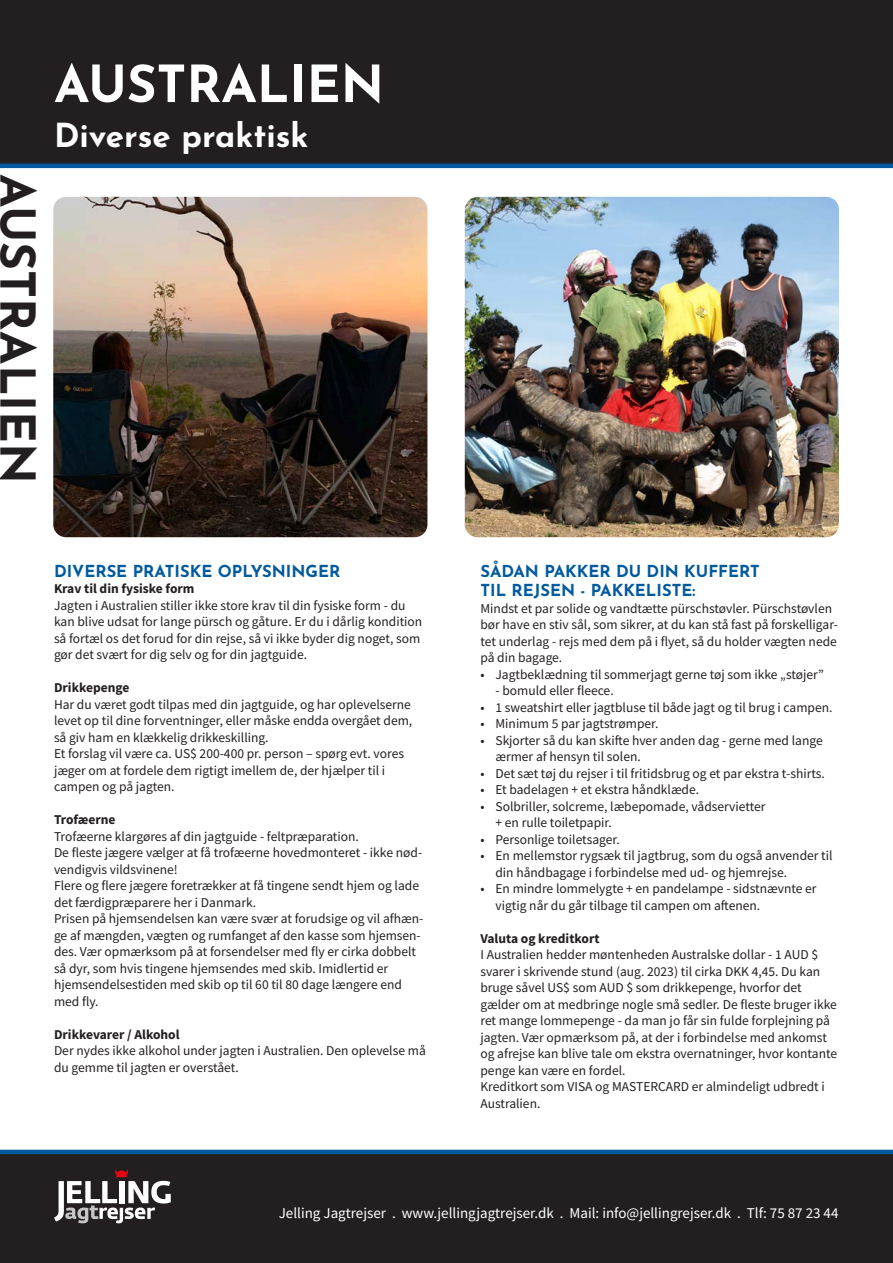
<style>
.page{position:relative;width:893px;height:1263px;background:#fff}
.page>*{position:absolute;margin:0;border:0;box-sizing:border-box;transform-origin:0 0}
.t1{font:700 51px "Josefin Sans";color:#fff}
.t2{font:700 48px "Josefin Sans";color:#231f20}
.t3{font:700 33px "Josefin Sans";color:#fff}
.t4{font:700 16.5px/19.5px "Josefin Sans";color:#015a9d}
.t5{font:15px "Source Sans Pro";color:#fff}
.t6{font:13.5px/16.5px "Source Sans Pro";color:#231f20}
.t7{font:700 13.5px "Source Sans Pro";color:#231f20}
</style>
<div class="page">
<div style="left:0;top:0;width:893px;height:168px;background:#231f20"></div>
<div style="left:0;top:1150px;width:893px;height:113px;background:#231f20"></div>
<svg style="left:54px;top:1169px;width:117px;height:54px"></svg>
<img style="left:53px;top:197px;width:374px;height:340px">
<img style="left:465px;top:197px;width:374px;height:340px">
<h2 class="t2" style="left:37px;top:174px;width:312px;rotate:90deg">AUSTRALIEN</h2>
<h1 class="t1" style="left:54px;top:63px;width:332px">AUSTRALIEN</h1>
<h3 class="t3" style="left:54px;top:111px;width:256px">Diverse praktisk</h3>
<p class="t4" style="left:54px;top:562px;width:288px">DIVERSE PRATISKE OPLYSNINGER</p>
<p class="t7" style="left:54px;top:580px;width:142px">Krav til din fysiske form</p>
<p class="t6" style="left:54px;top:598px;width:370px">Jagten i Australien stiller ikke store krav til din fysiske form - du kan blive udsat for lange pürsch og gåture. Er du i dårlig kondition så fortæl os det forud for din rejse, så vi ikke byder dig noget, som gør det svært for dig selv og for din jagtguide.</p>
<p class="t7" style="left:54px;top:679px;width:77px">Drikkepenge</p>
<p class="t6" style="left:54px;top:697px;width:360px">Har du været godt tilpas med din jagtguide, og har oplevelserne levet op til dine forventninger, eller måske endda overgået dem, så giv ham en klækkelig drikkeskilling.<br>Et forslag vil være ca. US$ 200-400 pr. person – spørg evt. vores jæger om at fordele dem rigtigt imellem de, der hjælper til i campen og på jagten.</p>
<p class="t7" style="left:54px;top:814px;width:63px">Trofæerne</p>
<p class="t6" style="left:54px;top:829px;width:371px">Trofæerne klargøres af din jagtguide - feltpræparation.<br>De fleste jægere vælger at få trofæerne hovedmonteret - ikke nød&shy;vendigvis vildsvinene!<br>Flere og flere jægere foretrækker at få tingene sendt hjem og lade det færdigpræparere her i Danmark.<br>Prisen på hjemsendelsen kan være svær at forudsige og vil afhæn&shy;ge af mængden, vægten og rumfanget af den kasse som hjemsen&shy;des. Vær opmærksom på at forsendelser med fly er cirka dobbelt så dyr, som hvis tingene hjemsendes med skib. Imidlertid er hjemsendelsestiden med skib op til 60 til 80 dage længere end med fly.</p>
<p class="t7" style="left:54px;top:1025px;width:127px">Drikkevarer / Alkohol</p>
<p class="t6" style="left:54px;top:1043px;width:373px">Der nydes ikke alkohol under jagten i Australien. Den oplevelse må du gemme til jagten er overstået.</p>
<p class="t4" style="left:480px;top:562px;width:281px">SÅDAN PAKKER DU DIN KUFFERT<br>TIL REJSEN - PAKKELISTE:</p>
<p class="t6" style="left:480px;top:601px;width:359px">Mindst et par solide og vandtætte pürschstøvler. Pürschstøvlen bør have en stiv sål, som sikrer, at du kan stå fast på forskelligar&shy;tet underlag - rejs med dem på i flyet, så du holder vægten nede på din bagage.</p>
<p class="t6" style="left:480px;top:667px;width:345px">• Jagtbeklædning til sommerjagt gerne tøj som ikke „støjer”</p>
<p class="t6" style="left:495px;top:683px;width:120px">- bomuld eller fleece.</p>
<p class="t6" style="left:480px;top:699px;width:354px">• 1 sweatshirt eller jagtbluse til både jagt og til brug i campen.</p>
<p class="t6" style="left:480px;top:717px;width:180px">• Minimum 5 par jagtstrømper.</p>
<p class="t6" style="left:495px;top:732px;width:329px;text-indent:-15px">• Skjorter så du kan skifte hver anden dag - gerne med lange ærmer af hensyn til solen.</p>
<p class="t6" style="left:480px;top:766px;width:346px">• Det sæt tøj du rejser i til fritidsbrug og et par ekstra t-shirts.</p>
<p class="t6" style="left:480px;top:782px;width:220px">• Et badelagen + et ekstra håndklæde.</p>
<p class="t6" style="left:495px;top:799px;width:271px;text-indent:-15px">• Solbriller, solcreme, læbepomade, vådservietter + en rulle toiletpapir.</p>
<p class="t6" style="left:480px;top:832px;width:141px">• Personlige toiletsager.</p>
<p class="t6" style="left:495px;top:848px;width:339px;text-indent:-15px">• En mellemstor rygsæk til jagtbrug, som du også anvender til din håndbagage i forbindelse med ud- og hjemrejse.</p>
<p class="t6" style="left:495px;top:881px;width:323px;text-indent:-15px">• En mindre lommelygte + en pandelampe - sidstnævnte er vigtig når du går tilbage til campen om aftenen.</p>
<p class="t7" style="left:480px;top:932px;width:121px">Valuta og kreditkort</p>
<p class="t6" style="left:480px;top:947px;width:358px">I Australien hedder møntenheden Australske dollar - 1 AUD $ svarer i skrivende stund (aug. 2023) til cirka DKK 4,45. Du kan bruge såvel US$ som AUD $ som drikkepenge, hvorfor det gælder om at medbringe nogle små sedler. De fleste bruger ikke ret mange lommepenge - da man jo får sin fulde forplejning på jagten. Vær opmærksom på, at der i forbindelse med ankomst og afrejse kan blive tale om ekstra overnatninger, hvor kontante penge kan være en fordel.<br>Kreditkort som VISA og MASTERCARD er almindeligt udbredt i Australien.</p>
<p class="t5" style="left:279px;top:1206px;width:561px">Jelling Jagtrejser . www.jellingjagtrejser.dk . Mail: info@jellingrejser.dk . Tlf: 75 87 23 44</p>
</div>
